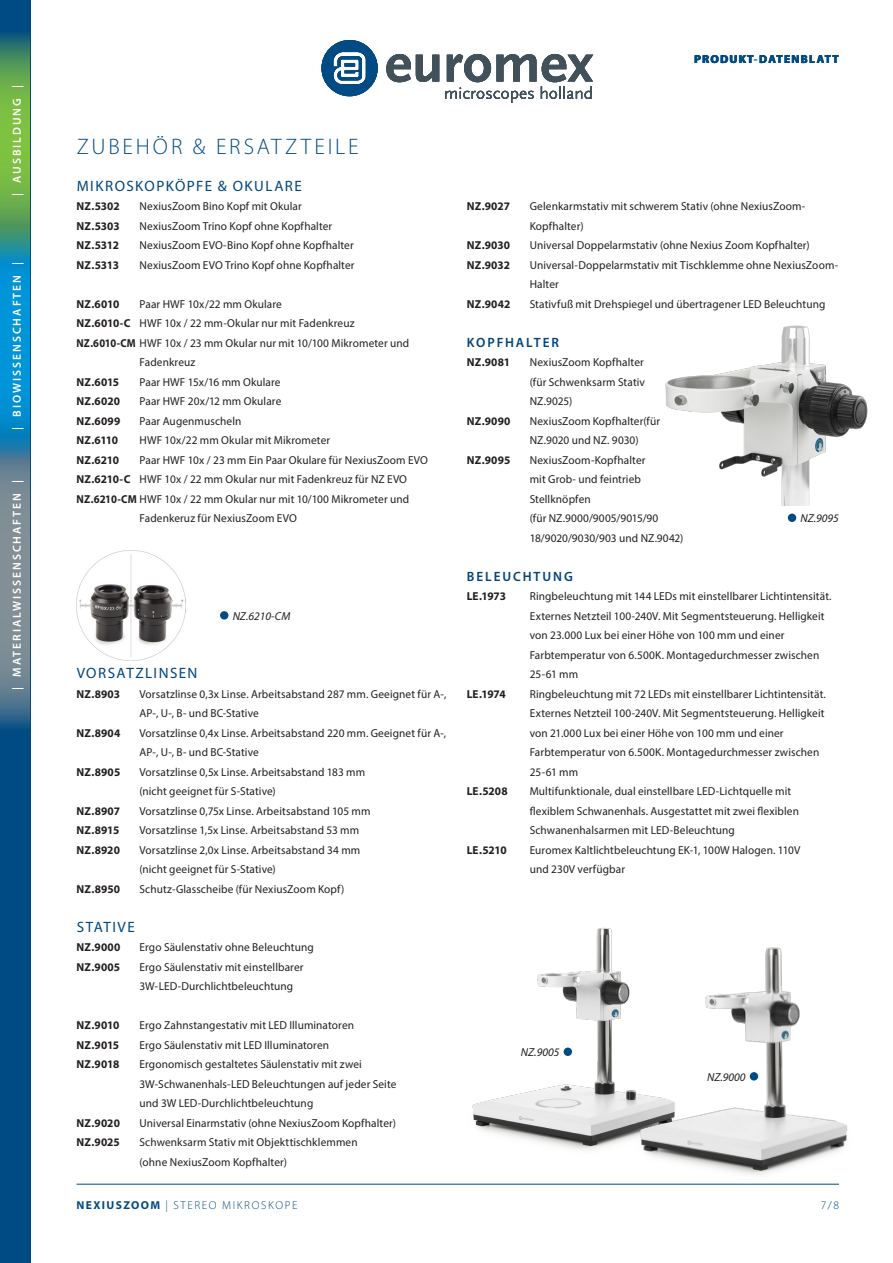
<style>
.page{position:relative;width:893px;height:1263px;background:#fff}
.page>*{position:absolute;margin:0;border:0;box-sizing:border-box;transform-origin:0 0}
.j_product_onder_kop{font:300 22.5px "Myriad Pro";letter-spacing:.125em;color:#004b84}
.j_product_onder_kop-2{font:15px "Myriad Pro";letter-spacing:.1em;color:#00447b}
.tussenkopje{font:15px "Myriad Pro";letter-spacing:.095em;color:#00447b}
.j_tussenkop{font:600 13.5px "Myriad Pro";letter-spacing:.145em;color:#00447b}
.j_accessoires{font:11.55px/19.5px "Myriad Pro";letter-spacing:.01em;color:#231f20}
.j_accessoires-2{font:700 11.55px "Myriad Pro";letter-spacing:.01em;color:#231f20}
.t1{font:600 11.55px "Myriad Pro";letter-spacing:.17em;color:#fff}
.t2{font:300 11.55px "Myriad Pro";letter-spacing:.14em;color:#004b84}
.t3{font:700 11.55px "Myriad Pro";letter-spacing:.12em;color:#004b84}
.onderschrift{font:italic 11.55px "Myriad Pro";color:#231f20}
.j_bolletjes{font:italic 11.55px "Myriad Pro";color:#231f20}
.s1{font-weight:700}
</style>
<div class="page">
<div style="left:0;top:0;width:30px;height:1263px;background:#004b84"></div>
<svg style="left:0;top:460px;width:30px;height:268px;background:#728693"></svg>
<svg style="left:0;top:262px;width:30px;height:198px;background:#048ecf"></svg>
<svg style="left:0;top:34px;width:30px;height:228px;background:#5ea757"></svg>
<svg style="left:321px;top:40px;width:57px;height:56px"></svg>
<svg style="left:386px;top:54px;width:53px;height:28px"></svg>
<svg style="left:445px;top:54px;width:148px;height:49px"></svg>
<hr style="left:77px;top:1184px;width:762px;height:1px;background:#004b84">
<img style="left:472px;top:928px;width:150px;height:222px">
<img style="left:622px;top:947px;width:225px;height:238px">
<div style="left:564px;top:1047px;width:8px;height:9px;background:#004b84;border-radius:50%"></div>
<div style="left:750px;top:1072px;width:8px;height:8px;background:#004b84;border-radius:50%"></div>
<img style="left:77px;top:551px;width:109px;height:109px">
<img style="left:665px;top:325px;width:203px;height:181px">
<div style="left:788px;top:514px;width:8px;height:8px;background:#004b84;border-radius:50%"></div>
<div style="left:220px;top:611px;width:8px;height:9px;background:#004b84;border-radius:50%"></div>
<p class="t1" style="left:10px;top:196px;width:113px;rotate:-90deg">| AUSBILDUNG |</p>
<p class="t1" style="left:10px;top:430px;width:169px;rotate:-90deg">| BIOWISSENSCHAFTEN |</p>
<p class="t1" style="left:10px;top:690px;width:211px;rotate:-90deg">| MATERIALWISSENSCHAFTEN |</p>
<p class="t3" style="left:694px;top:51px;width:147px">PRODUKT-DATENBLATT</p>
<p class="j_product_onder_kop" style="left:77px;top:133px;width:283px">ZUBEHÖR &amp; ERSATZTEILE</p>
<p class="j_product_onder_kop-2" style="left:77px;top:176px;width:227px">MIKROSKOPKÖPFE &amp; OKULARE</p>
<p class="j_accessoires-2" style="left:77px;top:199px;width:45px">NZ.5302</p>
<p class="j_accessoires" style="left:140px;top:196px;width:164px">NexiusZoom Bino Kopf mit Okular</p>
<p class="j_accessoires-2" style="left:77px;top:218px;width:45px">NZ.5303</p>
<p class="j_accessoires" style="left:140px;top:216px;width:194px">NexiusZoom Trino Kopf ohne Kopfhalter</p>
<p class="j_accessoires-2" style="left:77px;top:238px;width:44px">NZ.5312</p>
<p class="j_accessoires" style="left:140px;top:235px;width:216px">NexiusZoom EVO-Bino Kopf ohne Kopfhalter</p>
<p class="j_accessoires-2" style="left:77px;top:257px;width:44px">NZ.5313</p>
<p class="j_accessoires" style="left:140px;top:255px;width:217px">NexiusZoom EVO Trino Kopf ohne Kopfhalter</p>
<p class="j_accessoires-2" style="left:77px;top:296px;width:44px">NZ.6010</p>
<p class="j_accessoires" style="left:140px;top:294px;width:144px">Paar HWF 10x/22 mm Okulare</p>
<p class="j_accessoires" style="left:77px;top:313px;width:280px"><span class="s1">NZ.6010-C</span> HWF 10x / 22 mm-Okular nur mit Fadenkreuz</p>
<p class="j_accessoires" style="left:140px;top:333px;width:271px;text-indent:-63px"><span class="s1">NZ.6010-CM</span> HWF 10x / 23 mm Okular nur mit 10/100 Mikrometer und<br>Fadenkreuz</p>
<p class="j_accessoires-2" style="left:77px;top:374px;width:44px">NZ.6015</p>
<p class="j_accessoires" style="left:140px;top:372px;width:143px">Paar HWF 15x/16 mm Okulare</p>
<p class="j_accessoires-2" style="left:77px;top:394px;width:45px">NZ.6020</p>
<p class="j_accessoires" style="left:140px;top:391px;width:143px">Paar HWF 20x/12 mm Okulare</p>
<p class="j_accessoires-2" style="left:77px;top:413px;width:45px">NZ.6099</p>
<p class="j_accessoires" style="left:140px;top:411px;width:103px">Paar Augenmuscheln</p>
<p class="j_accessoires-2" style="left:77px;top:433px;width:43px">NZ.6110</p>
<p class="j_accessoires" style="left:140px;top:430px;width:192px">HWF 10x/22 mm Okular mit Mikrometer</p>
<p class="j_accessoires-2" style="left:77px;top:452px;width:44px">NZ.6210</p>
<p class="j_accessoires" style="left:140px;top:450px;width:290px">Paar HWF 10x / 23 mm Ein Paar Okulare für NexiusZoom EVO</p>
<p class="j_accessoires" style="left:77px;top:469px;width:332px"><span class="s1">NZ.6210-C</span> HWF 10x / 22 mm Okular nur mit Fadenkreuz für NZ EVO</p>
<p class="j_accessoires" style="left:140px;top:489px;width:271px;text-indent:-63px"><span class="s1">NZ.6210-CM</span> HWF 10x / 22 mm Okular nur mit 10/100 Mikrometer und<br>Fadenkeruz für NexiusZoom EVO</p>
<p class="onderschrift" style="left:233px;top:608px;width:59px">NZ.6210-CM</p>
<p class="tussenkopje" style="left:77px;top:664px;width:122px">VORSATZLINSEN</p>
<p class="j_accessoires-2" style="left:77px;top:686px;width:45px">NZ.8903</p>
<p class="j_accessoires" style="left:140px;top:684px;width:308px">Vorsatzlinse 0,3x Linse. Arbeitsabstand 287 mm. Geeignet für A-,<br>AP-, U-, B- und BC-Stative</p>
<p class="j_accessoires-2" style="left:77px;top:725px;width:45px">NZ.8904</p>
<p class="j_accessoires" style="left:140px;top:723px;width:308px">Vorsatzlinse 0,4x Linse. Arbeitsabstand 220 mm. Geeignet für A-,<br>AP-, U-, B- und BC-Stative</p>
<p class="j_accessoires-2" style="left:77px;top:764px;width:45px">NZ.8905</p>
<p class="j_accessoires" style="left:140px;top:762px;width:227px">Vorsatzlinse 0,5x Linse. Arbeitsabstand 183 mm (nicht geeignet für S-Stative)</p>
<p class="j_accessoires-2" style="left:77px;top:803px;width:45px">NZ.8907</p>
<p class="j_accessoires" style="left:140px;top:801px;width:233px">Vorsatzlinse 0,75x Linse. Arbeitsabstand 105 mm</p>
<p class="j_accessoires-2" style="left:77px;top:823px;width:44px">NZ.8915</p>
<p class="j_accessoires" style="left:140px;top:820px;width:221px">Vorsatzlinse 1,5x Linse. Arbeitsabstand 53 mm</p>
<p class="j_accessoires-2" style="left:77px;top:842px;width:45px">NZ.8920</p>
<p class="j_accessoires" style="left:140px;top:840px;width:222px">Vorsatzlinse 2,0x Linse. Arbeitsabstand 34 mm (nicht geeignet für S-Stative)</p>
<p class="j_accessoires-2" style="left:77px;top:881px;width:45px">NZ.8950</p>
<p class="j_accessoires" style="left:140px;top:879px;width:206px">Schutz-Glasscheibe (für NexiusZoom Kopf)</p>
<p class="tussenkopje" style="left:77px;top:917px;width:60px">STATIVE</p>
<p class="j_accessoires-2" style="left:77px;top:940px;width:45px">NZ.9000</p>
<p class="j_accessoires" style="left:140px;top:937px;width:176px">Ergo Säulenstativ ohne Beleuchtung</p>
<p class="j_accessoires-2" style="left:77px;top:959px;width:45px">NZ.9005</p>
<p class="j_accessoires" style="left:140px;top:957px;width:165px">Ergo Säulenstativ mit einstellbarer<br>3W-LED-Durchlichtbeleuchtung</p>
<p class="j_accessoires-2" style="left:77px;top:1018px;width:44px">NZ.9010</p>
<p class="j_accessoires" style="left:140px;top:1015px;width:216px">Ergo Zahnstangestativ mit LED Illuminatoren</p>
<p class="j_accessoires-2" style="left:77px;top:1037px;width:44px">NZ.9015</p>
<p class="j_accessoires" style="left:140px;top:1035px;width:191px">Ergo Säulenstativ mit LED Illuminatoren</p>
<p class="j_accessoires-2" style="left:77px;top:1057px;width:44px">NZ.9018</p>
<p class="j_accessoires" style="left:140px;top:1054px;width:258px">Ergonomisch gestaltetes Säulenstativ mit zwei<br>3W-Schwanenhals-LED Beleuchtungen auf jeder Seite und 3W LED-Durchlichtbeleuchtung</p>
<p class="j_accessoires-2" style="left:77px;top:1115px;width:45px">NZ.9020</p>
<p class="j_accessoires" style="left:140px;top:1113px;width:258px">Universal Einarmstativ (ohne NexiusZoom Kopfhalter)</p>
<p class="j_accessoires-2" style="left:77px;top:1135px;width:45px">NZ.9025</p>
<p class="j_accessoires" style="left:140px;top:1132px;width:220px">Schwenksarm Stativ mit Objekttischklemmen (ohne NexiusZoom Kopfhalter)</p>
<p class="t2" style="left:77px;top:1198px;width:222px"><span class="s1">NEXIUSZOOM</span> | STEREO MIKROSKOPE</p>
<p class="j_accessoires-2" style="left:467px;top:199px;width:45px">NZ.9027</p>
<p class="j_accessoires" style="left:530px;top:196px;width:277px">Gelenkarmstativ mit schwerem Stativ (ohne NexiusZoom-<br>Kopfhalter)</p>
<p class="j_accessoires-2" style="left:467px;top:238px;width:45px">NZ.9030</p>
<p class="j_accessoires" style="left:530px;top:235px;width:281px">Universal Doppelarmstativ (ohne Nexius Zoom Kopfhalter)</p>
<p class="j_accessoires-2" style="left:467px;top:257px;width:45px">NZ.9032</p>
<p class="j_accessoires" style="left:530px;top:255px;width:310px">Universal-Doppelarmstativ mit Tischklemme ohne NexiusZoom-<br>Halter</p>
<p class="j_accessoires-2" style="left:467px;top:296px;width:45px">NZ.9042</p>
<p class="j_accessoires" style="left:530px;top:294px;width:297px">Stativfuß mit Drehspiegel und übertragener LED Beleuchtung</p>
<p class="j_tussenkop" style="left:467px;top:333px;width:94px">KOPFHALTER</p>
<p class="j_accessoires-2" style="left:467px;top:355px;width:45px">NZ.9081</p>
<p class="j_accessoires" style="left:530px;top:352px;width:117px;text-align:justify">NexiusZoom Kopfhalter (für Schwenksarm Stativ NZ.9025)</p>
<p class="j_accessoires-2" style="left:467px;top:413px;width:45px">NZ.9090</p>
<p class="j_accessoires" style="left:530px;top:411px;width:132px">NexiusZoom Kopfhalter(für<br>NZ.9020 und NZ. 9030)</p>
<p class="j_accessoires-2" style="left:467px;top:452px;width:45px">NZ.9095</p>
<p class="j_accessoires" style="left:530px;top:450px;width:155px">NexiusZoom-Kopfhalter<br>mit Grob- und feintrieb<br>Stellknöpfen<br>(für NZ.9000/9005/9015/90<br>18/9020/9030/903 und NZ.9042)</p>
<p class="j_tussenkop" style="left:467px;top:567px;width:108px">BELEUCHTUNG</p>
<p class="j_accessoires-2" style="left:467px;top:589px;width:41px">LE.1973</p>
<p class="j_accessoires" style="left:530px;top:586px;width:303px">Ringbeleuchtung mit 144 LEDs mit einstellbarer Lichtintensität.<br>Externes Netzteil 100-240V. Mit Segmentsteuerung. Helligkeit von 23.000 Lux bei einer Höhe von 100 mm und einer Farbtemperatur von 6.500K. Montagedurchmesser zwischen 25-61 mm</p>
<p class="j_accessoires-2" style="left:467px;top:686px;width:40px">LE.1974</p>
<p class="j_accessoires" style="left:530px;top:684px;width:298px">Ringbeleuchtung mit 72 LEDs mit einstellbarer Lichtintensität.<br>Externes Netzteil 100-240V. Mit Segmentsteuerung. Helligkeit von 21.000 Lux bei einer Höhe von 100 mm und einer Farbtemperatur von 6.500K. Montagedurchmesser zwischen 25-61 mm</p>
<p class="j_accessoires-2" style="left:467px;top:784px;width:42px">LE.5208</p>
<p class="j_accessoires" style="left:530px;top:781px;width:271px">Multifunktionale, dual einstellbare LED-Lichtquelle mit flexiblem Schwanenhals. Ausgestattet mit zwei flexiblen<br>Schwanenhalsarmen mit LED-Beleuchtung</p>
<p class="j_accessoires-2" style="left:467px;top:842px;width:41px">LE.5210</p>
<p class="j_accessoires" style="left:530px;top:840px;width:272px">Euromex Kaltlichtbeleuchtung EK-1, 100W Halogen. 110V und 230V verfügbar</p>
<p class="onderschrift" style="left:800px;top:511px;width:40px">NZ.9095</p>
<p class="j_bolletjes" style="left:521px;top:1045px;width:40px">NZ.9005</p>
<p class="j_bolletjes" style="left:707px;top:1069px;width:40px">NZ.9000</p>
<p class="t2" style="left:821px;top:1198px;width:20px">7/8</p>
</div>
